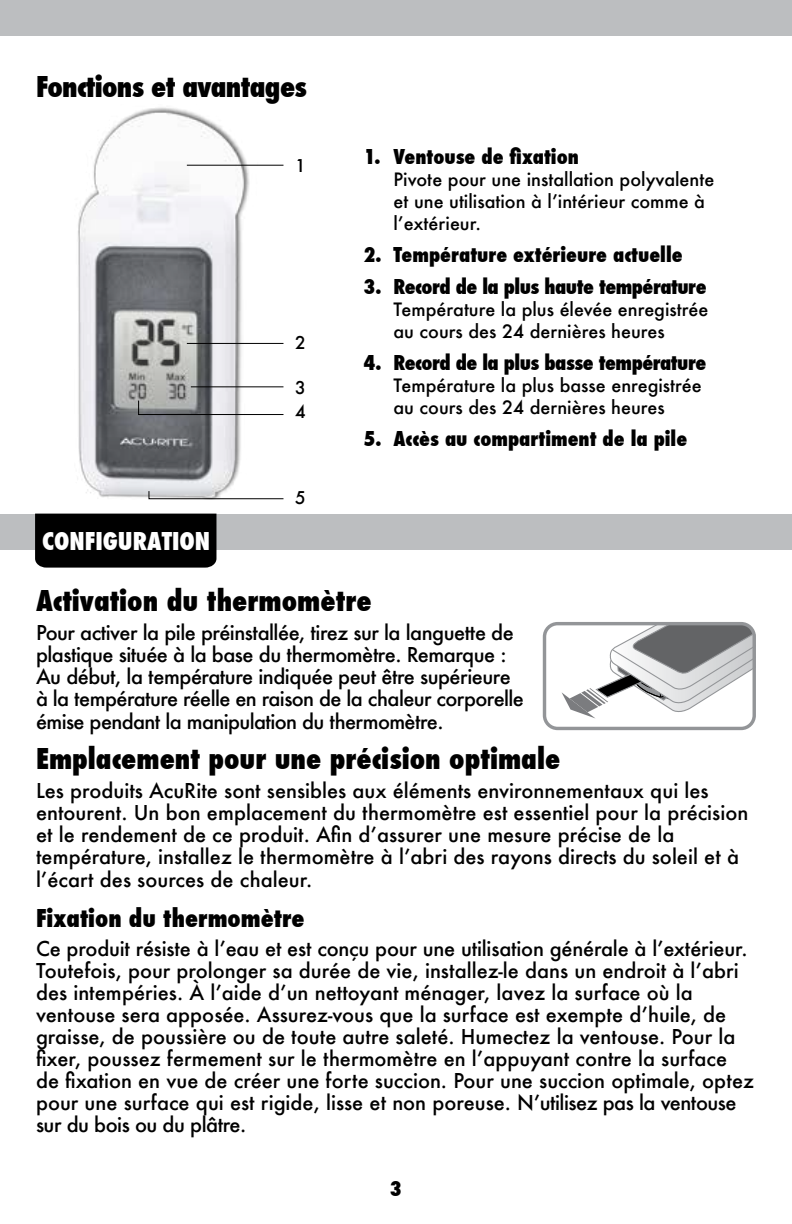
<style>
.page{position:relative;width:792px;height:1224px;background:#fff}
.page>*{position:absolute;margin:0;border:0;box-sizing:border-box;transform-origin:0 0}
.t1{font:800 condensed 28px "Futura";color:#000}
.t2{font:800 condensed 28px "Futura";letter-spacing:-.025em;color:#000}
.t3{font:800 condensed 24px "Futura";color:#000}
.t4{font:800 condensed 24px "Futura";color:#fff}
.t5{font:500 20px/22px "Futura";color:#000}
.t6{font:500 20px/22.2px "Futura";letter-spacing:-.025em;color:#000}
.t7{font:800 condensed 20px "Futura";color:#000}
.t8{font:800 condensed 20px "Futura";letter-spacing:-.025em;color:#000}
.t9{font:500 18px/22px "Futura";color:#000}
.t10{font:500 17.2px/23.6px "Futura";color:#000}
</style>
<div class="page">
<div style="left:0;top:0;width:792px;height:36px;background:#bcbec0"></div>
<img style="left:78px;top:107px;width:186px;height:391px">
<hr style="left:187px;top:165px;width:96px;height:1px;background:#000">
<hr style="left:187px;top:343px;width:96px;height:1px;background:#000">
<hr style="left:191px;top:386px;width:92px;height:1px;background:#000">
<svg style="left:138px;top:400px;width:146px;height:16px"></svg>
<svg style="left:148px;top:490px;width:136px;height:10px"></svg>
<div style="left:0;top:514px;width:792px;height:36px;background:#bcbec0"></div>
<div style="left:35px;top:514px;width:181px;height:54px;background:#000"></div>
<svg style="left:562px;top:626px;width:190px;height:92px"></svg>
<div style="left:543px;top:622px;width:213px;height:108px;border:3px solid #939598;border-radius:13px"></div>
<p class="t2" style="left:36px;top:68px;width:273px">Fonctions et avantages</p>
<p class="t10" style="left:295px;top:154px;width:12px">1</p>
<p class="t10" style="left:295px;top:330px;width:12px">2</p>
<p class="t10" style="left:295px;top:376px;width:12px">3<br>4</p>
<p class="t10" style="left:295px;top:486px;width:12px">5</p>
<p class="t7" style="left:363px;top:143px;width:217px">1. Ventouse de fixation</p>
<p class="t9" style="left:393px;top:168px;width:322px">Pivote pour une installation polyvalente et une utilisation à l’intérieur comme à l’extérieur.</p>
<p class="t7" style="left:363px;top:241px;width:321px">2. Température extérieure actuelle</p>
<p class="t8" style="left:363px;top:273px;width:345px">3. Record de la plus haute température</p>
<p class="t9" style="left:393px;top:298px;width:316px">Température la plus élevée enregistrée</p>
<p class="t9" style="left:393px;top:320px;width:273px">au cours des 24 dernières heures</p>
<p class="t8" style="left:363px;top:349px;width:344px">4. Record de la plus basse température</p>
<p class="t9" style="left:393px;top:374px;width:310px">Température la plus basse enregistrée</p>
<p class="t9" style="left:393px;top:396px;width:273px">au cours des 24 dernières heures</p>
<p class="t7" style="left:363px;top:425px;width:325px">5. Accès au compartiment de la pile</p>
<p class="t4" style="left:42px;top:525px;width:170px">CONFIGURATION</p>
<p class="t1" style="left:36px;top:582px;width:337px">Activation du thermomètre</p>
<p class="t6" style="left:36px;top:622px;width:489px">Pour activer la pile préinstallée, tirez sur la languette de plastique située à la base du thermomètre. Remarque :<br>Au début, la température indiquée peut être supérieure à la température réelle en raison de la chaleur corporelle émise pendant la manipulation du thermomètre.</p>
<p class="t1" style="left:36px;top:740px;width:526px">Emplacement pour une précision optimale</p>
<p class="t5" style="left:36px;top:780px;width:714px">Les produits AcuRite sont sensibles aux éléments environnementaux qui les entourent. Un bon emplacement du thermomètre est essentiel pour la précision et le rendement de ce produit. Afin d’assurer une mesure précise de la température, installez le thermomètre à l’abri des rayons directs du soleil et à l’écart des sources de chaleur.</p>
<h4 class="t3" style="left:36px;top:902px;width:270px">Fixation du thermomètre</h4>
<p class="t5" style="left:36px;top:938px;width:720px">Ce produit résiste à l’eau et est conçu pour une utilisation générale à l’extérieur.<br>Toutefois, pour prolonger sa durée de vie, installez-le dans un endroit à l’abri des intempéries. À l’aide d’un nettoyant ménager, lavez la surface où la ventouse sera apposée. Assurez-vous que la surface est exempte d’huile, de graisse, de poussière ou de toute autre saleté. Humectez la ventouse. Pour la fixer, poussez fermement sur le thermomètre en l’appuyant contre la surface de fixation en vue de créer une forte succion. Pour une succion optimale, optez pour une surface qui est rigide, lisse et non poreuse. N’utilisez pas la ventouse sur du bois ou du plâtre.</p>
<p class="t7" style="left:390px;top:1175px;width:14px">3</p>
</div>
